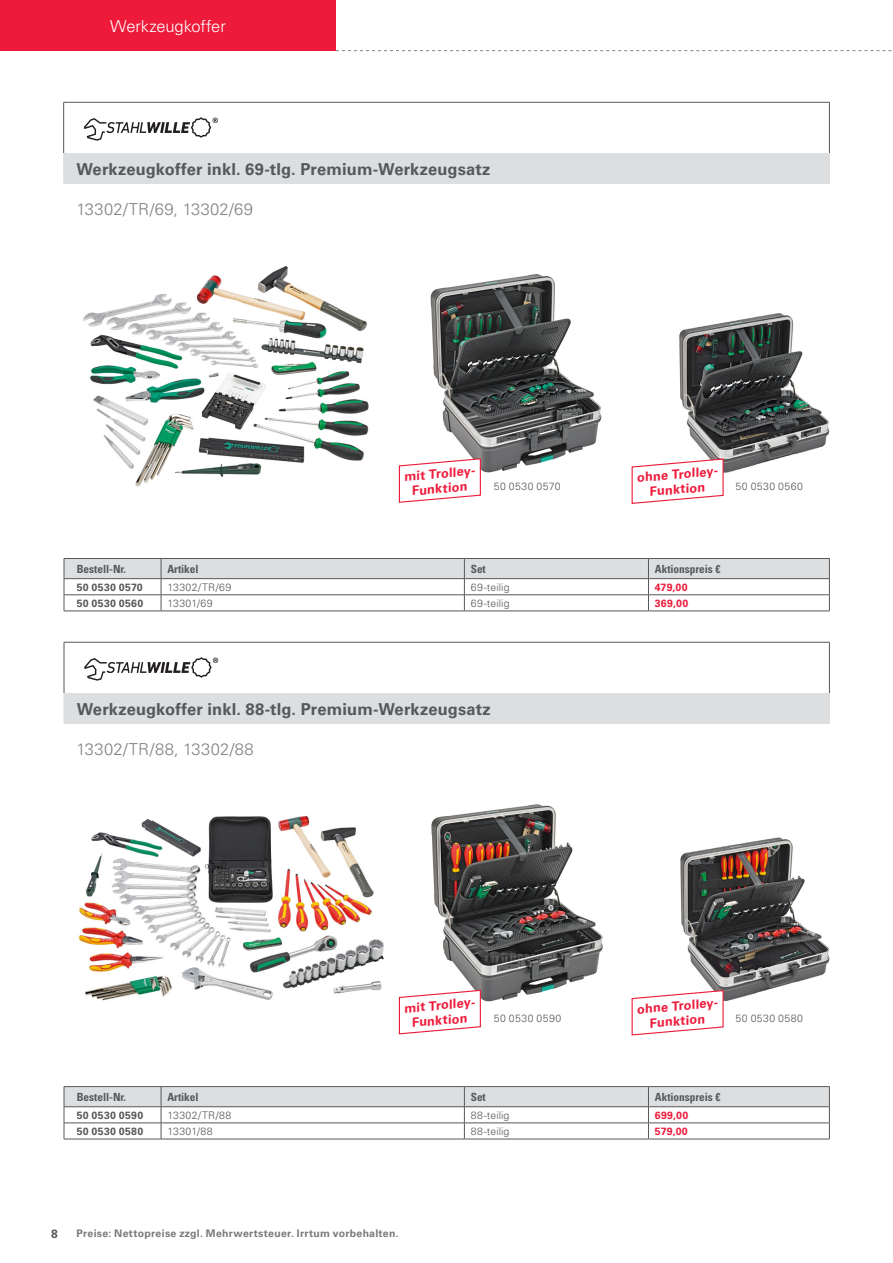
<style>
.page{position:relative;width:893px;height:1263px;background:#fff}
.page>*{position:absolute;margin:0;border:0;box-sizing:border-box;transform-origin:0 0}
.t1{font:700 16.5px "Univers LT Std";letter-spacing:.01em;color:#57585a}
.t2{font:300 16.5px "Univers LT Std";letter-spacing:.02em;color:#808285}
.t3{font:300 16.5px "Univers LT Std";letter-spacing:-.005em;color:#fff}
.t4{font:700 12.75px/15px "Univers LT Std";color:#ed1a3a;text-align:center}
.t5{font:700 12px "Univers LT Std";color:#57585a}
.t6{font:700 condensed 11.25px "Univers LT Std";color:#57585a}
.t7{font:300 10.5px "Univers LT Std";letter-spacing:.04em;color:#57585a}
.t8{font:700 10.5px "Univers LT Std";letter-spacing:.03em;color:#787a7d}
.t9{font:700 10.5px "Univers LT Std";letter-spacing:.03em;color:#57585a}
.t10{font:300 10.5px "Univers LT Std";letter-spacing:.01em;color:#57585a}
.t11{font:700 10.5px "Univers LT Std";letter-spacing:.035em;color:#ed1a3a}
</style>
<div class="page">
<div style="left:0;top:0;width:336px;height:51px;background:#ed1a3a"></div>
<svg style="left:336px;top:50px;width:556px;height:1px"></svg>
<div style="left:64px;top:154px;width:765px;height:30px;background:#dddee0"></div>
<hr style="left:63px;top:102px;width:1px;height:51px;background:#57585a">
<hr style="left:63px;top:102px;width:767px;height:1px;background:#57585a">
<hr style="left:829px;top:102px;width:1px;height:51px;background:#57585a">
<hr style="left:63px;top:153px;width:767px;height:2px;background:#dddee0">
<svg style="left:63px;top:155px;width:1px;height:29px"></svg>
<svg style="left:829px;top:155px;width:1px;height:29px"></svg>
<div style="left:64px;top:694px;width:765px;height:29px;background:#dddee0"></div>
<hr style="left:64px;top:642px;width:1px;height:51px;background:#57585a">
<hr style="left:64px;top:642px;width:766px;height:1px;background:#57585a">
<hr style="left:829px;top:642px;width:1px;height:51px;background:#57585a">
<hr style="left:64px;top:693px;width:766px;height:1px;background:#dddee0">
<svg style="left:829px;top:694px;width:1px;height:29px"></svg>
<svg style="left:84px;top:117px;width:134px;height:24px"></svg>
<svg style="left:84px;top:657px;width:134px;height:24px"></svg>
<img style="left:83px;top:266px;width:286px;height:221px">
<img style="left:430px;top:274px;width:172px;height:199px">
<img style="left:679px;top:313px;width:151px;height:160px">
<img style="left:78px;top:815px;width:306px;height:186px">
<img style="left:431px;top:804px;width:172px;height:198px">
<img style="left:680px;top:837px;width:150px;height:165px">
<hr style="left:161px;top:611px;width:303px;height:1px;background:#57585a">
<hr style="left:464px;top:611px;width:184px;height:1px;background:#57585a">
<hr style="left:648px;top:611px;width:182px;height:1px;background:#57585a">
<svg style="left:64px;top:558px;width:766px;height:53px"></svg>
<hr style="left:64px;top:611px;width:97px;height:1px;background:#57585a">
<hr style="left:161px;top:1139px;width:303px;height:1px;background:#57585a">
<hr style="left:464px;top:1139px;width:184px;height:1px;background:#57585a">
<hr style="left:648px;top:1139px;width:182px;height:1px;background:#57585a">
<svg style="left:64px;top:1086px;width:766px;height:53px"></svg>
<hr style="left:64px;top:1139px;width:97px;height:1px;background:#57585a">
<svg style="left:398px;top:458px;width:83px;height:45px"></svg>
<svg style="left:398px;top:989px;width:83px;height:46px"></svg>
<svg style="left:631px;top:458px;width:93px;height:46px"></svg>
<svg style="left:631px;top:989px;width:93px;height:47px"></svg>
<p class="t3" style="left:110px;top:16px;width:117px">Werkzeugkoffer</p>
<p class="t1" style="left:76px;top:162px;width:416px">Werkzeugkoffer inkl. 69-tlg. Premium-Werkzeugsatz</p>
<p class="t2" style="left:77px;top:200px;width:178px">13302/TR/69, 13302/69</p>
<p class="t4" style="left:403px;top:470px;width:75px;rotate:-5deg">mit Trolley-<br>Funktion</p>
<p class="t7" style="left:494px;top:480px;width:68px">50 0530 0570</p>
<p class="t4" style="left:636px;top:471px;width:85px;rotate:-5deg">ohne Trolley-<br>Funktion</p>
<p class="t7" style="left:736px;top:480px;width:69px">50 0530 0560</p>
<p class="t6" style="left:77px;top:564px;width:51px">Bestell-Nr.</p>
<p class="t6" style="left:167px;top:564px;width:33px">Artikel</p>
<p class="t6" style="left:471px;top:564px;width:17px">Set</p>
<p class="t6" style="left:655px;top:564px;width:67px">Aktionspreis €</p>
<p class="t9" style="left:77px;top:583px;width:67px">50 0530 0570</p>
<p class="t7" style="left:167px;top:581px;width:65px">13302/TR/69</p>
<p class="t10" style="left:471px;top:581px;width:40px">69-teilig</p>
<p class="t11" style="left:655px;top:583px;width:34px">479,00</p>
<p class="t9" style="left:77px;top:599px;width:68px">50 0530 0560</p>
<p class="t7" style="left:167px;top:597px;width:47px">13301/69</p>
<p class="t10" style="left:471px;top:597px;width:40px">69-teilig</p>
<p class="t11" style="left:655px;top:599px;width:35px">369,00</p>
<p class="t1" style="left:77px;top:702px;width:416px">Werkzeugkoffer inkl. 88-tlg. Premium-Werkzeugsatz</p>
<p class="t2" style="left:77px;top:740px;width:179px">13302/TR/88, 13302/88</p>
<p class="t4" style="left:403px;top:1002px;width:75px;rotate:-5deg">mit Trolley-<br>Funktion</p>
<p class="t7" style="left:494px;top:1012px;width:69px">50 0530 0590</p>
<p class="t4" style="left:636px;top:1003px;width:85px;rotate:-5deg">ohne Trolley-<br>Funktion</p>
<p class="t7" style="left:736px;top:1012px;width:69px">50 0530 0580</p>
<p class="t6" style="left:77px;top:1092px;width:51px">Bestell-Nr.</p>
<p class="t6" style="left:167px;top:1092px;width:33px">Artikel</p>
<p class="t6" style="left:471px;top:1092px;width:17px">Set</p>
<p class="t6" style="left:655px;top:1092px;width:67px">Aktionspreis €</p>
<p class="t9" style="left:77px;top:1111px;width:68px">50 0530 0590</p>
<p class="t7" style="left:167px;top:1109px;width:65px">13302/TR/88</p>
<p class="t10" style="left:471px;top:1109px;width:40px">88-teilig</p>
<p class="t11" style="left:655px;top:1111px;width:35px">699,00</p>
<p class="t9" style="left:77px;top:1127px;width:68px">50 0530 0580</p>
<p class="t7" style="left:167px;top:1125px;width:47px">13301/88</p>
<p class="t10" style="left:471px;top:1125px;width:40px">88-teilig</p>
<p class="t11" style="left:655px;top:1127px;width:34px">579,00</p>
<p class="t5" style="left:51px;top:1228px;width:8px">8</p>
<p class="t8" style="left:77px;top:1230px;width:324px">Preise: Nettopreise zzgl. Mehrwertsteuer. Irrtum vorbehalten.</p>
</div>
